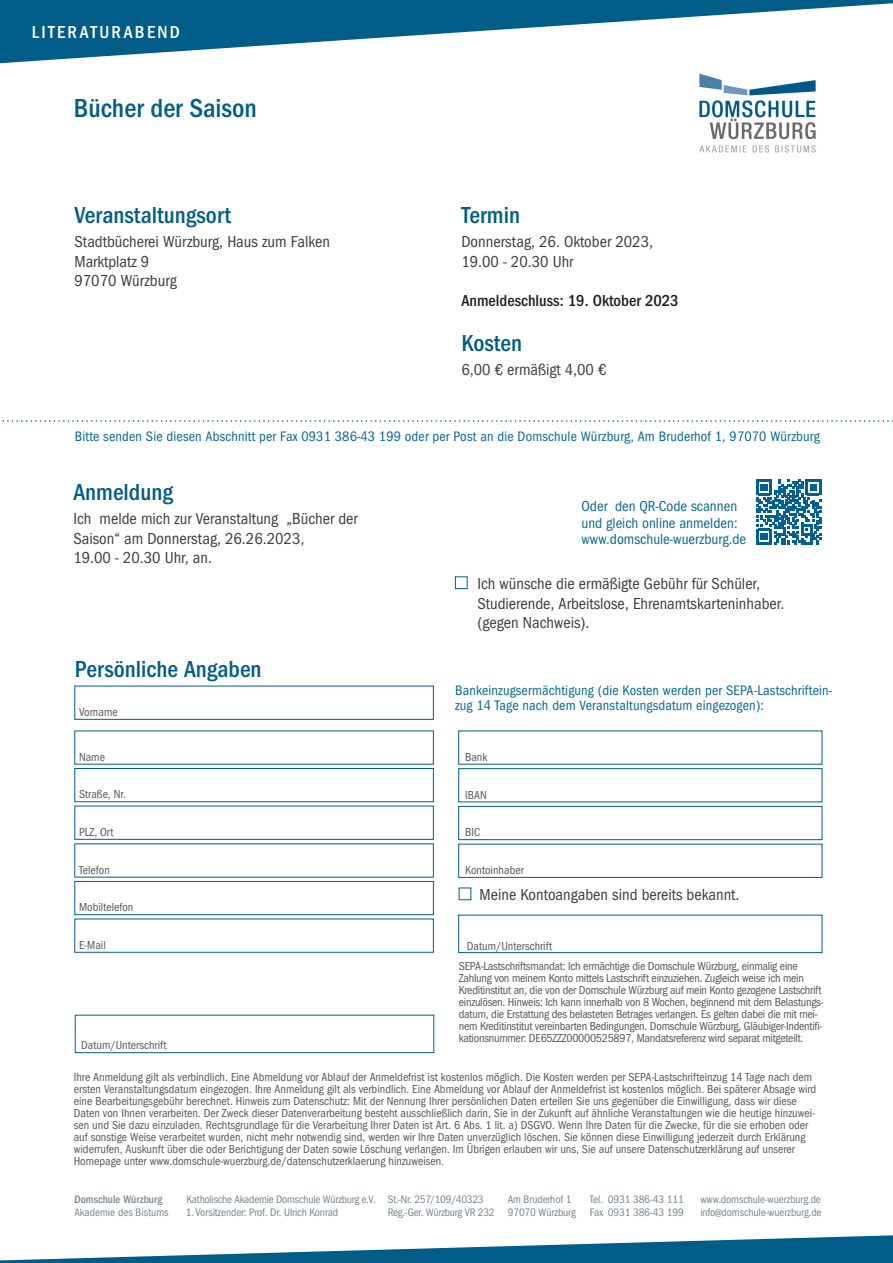
<style>
.page{position:relative;width:893px;height:1263px;background:#fff}
.page>*{position:absolute;margin:0;border:0;box-sizing:border-box;transform-origin:0 0}
.Überschrift_Rückseit{font:27px "Franklin Goth EFTU Med Con";color:#005d87}
.Fließtext_Überschrif{font:24px "Franklin Goth EFTU Med Con";color:#005d87}
.t1{font:18px "Franklin Goth EFTU Med Con";letter-spacing:.125em;color:#fff}
.Fließtext{font:16.5px/19.5px "Franklin Goth EFTU Book Con";color:#3e3e3f}
.Fließtext-2{font:16.5px "Franklin Goth EFTU Med Con";color:#231f20}
.QR-Code_Text{font:15px/16.5px "Franklin Goth EFTU Book Con";color:#0a6790}
.Text_Abtrennlinie{font:14.25px/15px "Franklin Goth EFTU Book Con";letter-spacing:.01em;color:#0a6790}
.Kleingedrucktes{font:12px/12px "Franklin Goth EFTU Book Con";color:#57585a}
.Kleingedrucktes-2{font:12px/12px "Franklin Goth EFTU Book Con";letter-spacing:-.02em;color:#57585a}
.Brief_Daten_linksb{font:11.25px "Franklin Goth EFTU Book Con";letter-spacing:-.01em;color:#79868d}
.Brief_head_linksb{font:11.25px/13.5px "Franklin Goth EFTU Book Con";color:#79868d}
.s1{font-family:"Franklin Goth EFTU Med Con"}
</style>
<div class="page">
<svg style="left:0;top:0;width:893px;height:63px;fill:#005d87"></svg>
<svg style="left:0;top:1235px;width:893px;height:28px"></svg>
<svg style="left:2px;top:420px;width:891px;height:2px"></svg>
<div style="left:455px;top:576px;width:12px;height:13px;background:#fff;border:1px solid #005d87"></div>
<img style="left:699px;top:73px;width:117px;height:80px">
<div style="left:75px;top:1015px;width:359px;height:38px;background:#fff;border:1px solid #005d87"></div>
<div style="left:74px;top:919px;width:360px;height:34px;background:#fff;border:1px solid #005d87"></div>
<div style="left:74px;top:686px;width:360px;height:34px;background:#fff;border:1px solid #005d87"></div>
<div style="left:74px;top:881px;width:360px;height:34px;background:#fff;border:1px solid #005d87"></div>
<div style="left:74px;top:768px;width:360px;height:34px;background:#fff;border:1px solid #005d87"></div>
<div style="left:74px;top:806px;width:360px;height:34px;background:#fff;border:1px solid #005d87"></div>
<div style="left:458px;top:915px;width:364px;height:38px;background:#fff;border:1px solid #005d87"></div>
<div style="left:458px;top:806px;width:364px;height:34px;background:#fff;border:1px solid #005d87"></div>
<div style="left:458px;top:844px;width:364px;height:34px;background:#fff;border:1px solid #005d87"></div>
<div style="left:458px;top:768px;width:364px;height:34px;background:#fff;border:1px solid #005d87"></div>
<svg style="left:756px;top:479px;width:65px;height:65px"></svg>
<p class="t1" style="left:32px;top:22px;width:150px">LITERATURABEND</p>
<p class="Überschrift_Rückseit" style="left:74px;top:93px;width:185px">Bücher der Saison</p>
<p class="Fließtext_Überschrif" style="left:74px;top:202px;width:158px">Veranstaltungsort</p>
<p class="Fließtext" style="left:74px;top:232px;width:257px">Stadtbücherei Würzburg, Haus zum Falken<br>Marktplatz 9<br>97070 Würzburg</p>
<p class="Fließtext_Überschrif" style="left:461px;top:202px;width:60px">Termin</p>
<p class="Fließtext" style="left:461px;top:232px;width:193px">Donnerstag, 26. Oktober 2023,<br>19.00 - 20.30 Uhr</p>
<p class="Fließtext-2" style="left:461px;top:291px;width:219px">Anmeldeschluss: 19. Oktober 2023</p>
<p class="Fließtext_Überschrif" style="left:461px;top:329px;width:62px">Kosten</p>
<p class="Fließtext" style="left:461px;top:360px;width:147px">6,00 € ermäßigt 4,00 €</p>
<p class="Text_Abtrennlinie" style="left:75px;top:429px;width:746px">Bitte senden Sie diesen Abschnitt per Fax 0931 386-43 199 oder per Post an die Domschule Würzburg, Am Bruderhof 1, 97070 Würzburg</p>
<p class="Fließtext_Überschrif" style="left:73px;top:479px;width:101px">Anmeldung</p>
<p class="Fließtext" style="left:73px;top:509px;width:286px">Ich melde mich zur Veranstaltung „Bücher der<br>Saison“ am Donnerstag, 26.26.2023,<br>19.00 - 20.30 Uhr, an.</p>
<p class="Fließtext_Überschrif" style="left:75px;top:656px;width:188px">Persönliche Angaben</p>
<p class="Kleingedrucktes" style="left:79px;top:706px;width:40px">Vorname</p>
<p class="Kleingedrucktes" style="left:79px;top:751px;width:27px">Name</p>
<p class="Kleingedrucktes" style="left:79px;top:788px;width:49px">Straße, Nr.</p>
<p class="Kleingedrucktes" style="left:79px;top:826px;width:36px">PLZ, Ort</p>
<p class="Kleingedrucktes" style="left:79px;top:864px;width:32px">Telefon</p>
<p class="Kleingedrucktes" style="left:79px;top:901px;width:56px">Mobiltelefon</p>
<p class="Kleingedrucktes" style="left:79px;top:939px;width:28px">E-Mail</p>
<p class="QR-Code_Text" style="left:581px;top:498px;width:166px">Oder den QR-Code scannen und gleich online anmelden: www.domschule-wuerzburg.de</p>
<p class="Fließtext" style="left:477px;top:574px;width:308px">Ich wünsche die ermäßigte Gebühr für Schüler,<br>Studierende, Arbeitslose, Ehrenamtskarteninhaber. (gegen Nachweis).</p>
<p class="Text_Abtrennlinie" style="left:455px;top:683px;width:378px">Bankeinzugsermächtigung (die Kosten werden per SEPA-Lastschriftein&shy;zug 14 Tage nach dem Veranstaltungsdatum eingezogen):</p>
<p class="Kleingedrucktes" style="left:465px;top:751px;width:24px">Bank</p>
<p class="Kleingedrucktes" style="left:465px;top:789px;width:23px">IBAN</p>
<p class="Kleingedrucktes" style="left:465px;top:827px;width:17px">BIC</p>
<p class="Kleingedrucktes" style="left:465px;top:864px;width:60px">Kontoinhaber</p>
<p class="Fließtext" style="left:479px;top:885px;width:261px">Meine Kontoangaben sind bereits bekannt.</p>
<p class="Kleingedrucktes" style="left:467px;top:940px;width:87px">Datum/Unterschrift</p>
<p class="Kleingedrucktes-2" style="left:459px;top:960px;width:366px">SEPA-Lastschriftsmandat: Ich ermächtige die Domschule Würzburg, einmalig eine Zahlung von meinem Konto mittels Lastschrift einzuziehen. Zugleich weise ich mein Kreditinstitut an, die von der Domschule Würzburg auf mein Konto gezogene Lastschrift einzulösen. Hinweis: Ich kann innerhalb von 8 Wochen, beginnend mit dem Belastungs&shy;datum, die Erstattung des belasteten Betrages verlangen. Es gelten dabei die mit mei&shy;nem Kreditinstitut vereinbarten Bedingungen. Domschule Würzburg, Gläubiger-Indentifi&shy;kationsnummer: DE65ZZZ00000525897, Mandatsreferenz wird separat mitgeteilt.</p>
<p class="Kleingedrucktes" style="left:74px;top:1071px;width:744px">Ihre Anmeldung gilt als verbindlich. Eine Abmeldung vor Ablauf der Anmeldefrist ist kostenlos möglich. Die Kosten werden per SEPA-Lastschrifteinzug 14 Tage nach dem ersten Veranstaltungsdatum eingezogen. Ihre Anmeldung gilt als verbindlich. Eine Abmeldung vor Ablauf der Anmeldefrist ist kostenlos möglich. Bei späterer Absage wird eine Bearbeitungsgebühr berechnet. Hinweis zum Datenschutz: Mit der Nennung Ihrer persönlichen Daten erteilen Sie uns gegenüber die Einwilligung, dass wir diese Daten von Ihnen verarbeiten. Der Zweck dieser Datenverarbeitung besteht ausschließlich darin, Sie in der Zukunft auf ähnliche Veranstaltungen wie die heutige hinzuwei&shy;sen und Sie dazu einzuladen. Rechtsgrundlage für die Verarbeitung Ihrer Daten ist Art. 6 Abs. 1 lit. a) DSGVO. Wenn Ihre Daten für die Zwecke, für die sie erhoben oder auf sonstige Weise verarbeitet wurden, nicht mehr notwendig sind, werden wir Ihre Daten unverzüglich löschen. Sie können diese Einwilligung jederzeit durch Erklärung widerrufen, Auskunft über die oder Berichtigung der Daten sowie Löschung verlangen. Im Übrigen erlauben wir uns, Sie auf unsere Datenschutzerklärung auf unserer Homepage unter www.domschule-wuerzburg.de/datenschutzerklaerung hinzuweisen.</p>
<p class="Kleingedrucktes" style="left:81px;top:1039px;width:87px">Datum/Unterschrift</p>
<p class="Brief_head_linksb" style="left:74px;top:1192px;width:96px"><span class="s1">Domschule Würzburg<br></span>Akademie des Bistums</p>
<p class="Brief_Daten_linksb" style="left:186px;top:1193px;width:191px">Katholische Akademie Domschule Würzburg e.V.</p>
<p class="Brief_Daten_linksb" style="left:186px;top:1206px;width:154px">1. Vorsitzender: Prof. Dr. Ulrich Konrad</p>
<p class="Brief_Daten_linksb" style="left:388px;top:1193px;width:97px">St.-Nr. 257/109/40323</p>
<p class="Brief_Daten_linksb" style="left:388px;top:1206px;width:108px">Reg.-Ger. Würzburg VR 232</p>
<p class="Brief_Daten_linksb" style="left:508px;top:1193px;width:65px">Am Bruderhof 1</p>
<p class="Brief_Daten_linksb" style="left:508px;top:1206px;width:70px">97070 Würzburg</p>
<p class="Brief_Daten_linksb" style="left:590px;top:1193px;width:95px">Tel. 0931 386-43 111</p>
<p class="Brief_Daten_linksb" style="left:590px;top:1206px;width:95px">Fax 0931 386-43 199</p>
<p class="Brief_Daten_linksb" style="left:700px;top:1193px;width:122px">www.domschule-wuerzburg.de</p>
<p class="Brief_Daten_linksb" style="left:700px;top:1206px;width:123px">info@domschule-wuerzburg.de</p>
</div>
